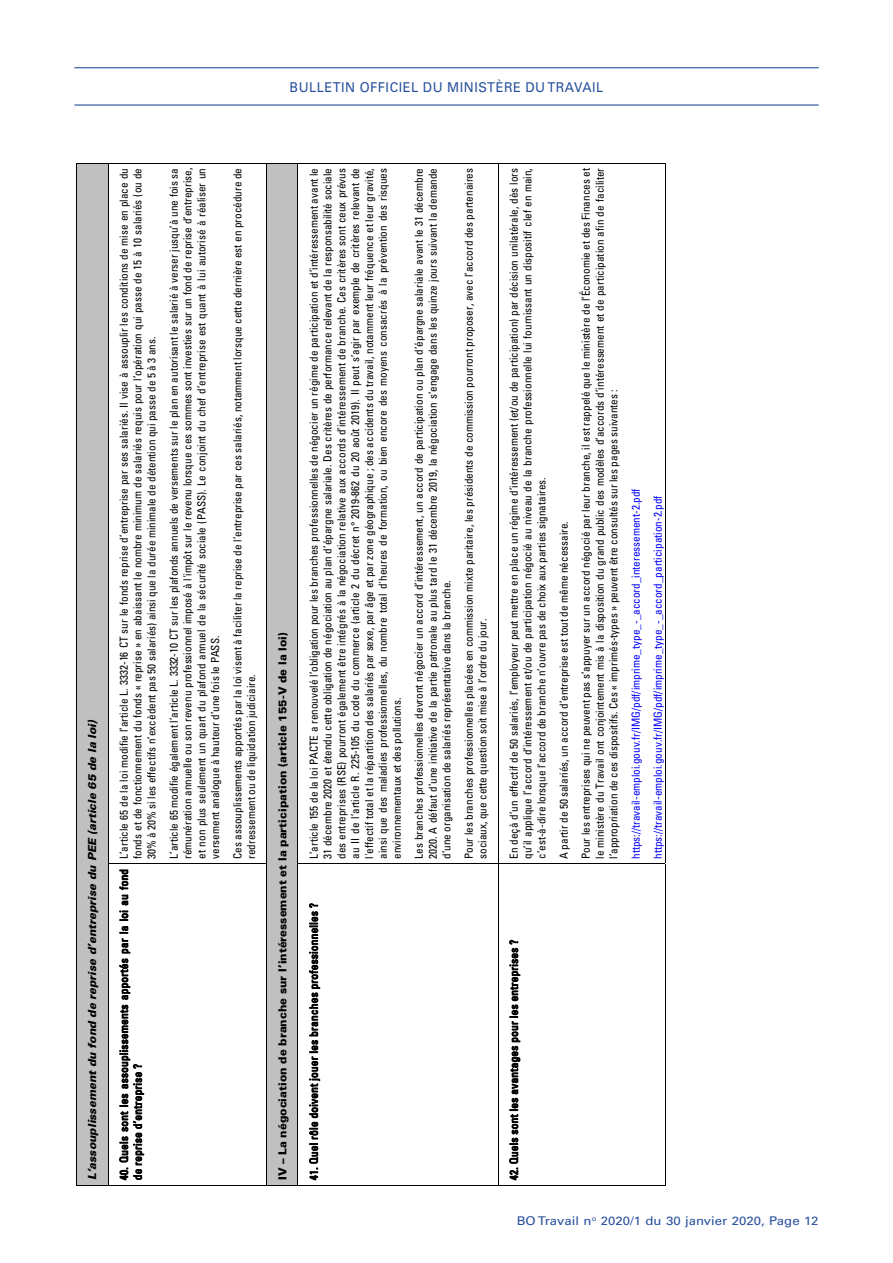
<style>
.page{position:relative;width:893px;height:1263px;background:#fff}
.page>*{position:absolute;margin:0;border:0;box-sizing:border-box;transform-origin:0 0}
.t1{font:13.5px "Univers LT Std";letter-spacing:.04em;color:#27509b;scale:.95 1}
.t2{font:12px "Univers LT Std";color:#27509b;scale:1.1 1}
.t3{font:condensed 11.1px/13.8px "Univers LT Std";letter-spacing:.005em;color:#000;text-align:justify}
.t4{font:condensed 11.1px/22.2px "Univers LT Std";color:#0200fa}
.t5{font:condensed 11.1px/13.8px "Univers LT Std";letter-spacing:.03em;color:#000}
.t6{font:900 11.1px "Univers LT Std";color:#000}
.t7{font:italic 900 11.1px "Univers LT Std";color:#000}
.t8{font:condensed 11.1px "Univers LT Std";letter-spacing:.025em;color:#000}
</style>
<div class="page">
<hr style="left:74px;top:67px;width:745px;height:1px;background:#27509b">
<hr style="left:74px;top:104px;width:745px;height:2px;background:#27509b">
<div style="left:77px;top:168px;width:31px;height:1012px;background:#c0c0c0"></div>
<hr style="left:76px;top:163px;width:1px;height:1022px;background:#000">
<hr style="left:77px;top:1185px;width:31px;height:1px;background:#000">
<hr style="left:77px;top:163px;width:31px;height:1px;background:#000">
<hr style="left:108px;top:163px;width:1px;height:1022px;background:#000">
<hr style="left:108px;top:1185px;width:158px;height:1px;background:#000">
<hr style="left:108px;top:863px;width:158px;height:1px;background:#000">
<hr style="left:108px;top:163px;width:158px;height:1px;background:#000">
<div style="left:267px;top:168px;width:31px;height:1012px;background:#c0c0c0"></div>
<hr style="left:266px;top:163px;width:1px;height:1022px;background:#000">
<hr style="left:267px;top:1185px;width:31px;height:1px;background:#000">
<hr style="left:267px;top:163px;width:31px;height:1px;background:#000">
<hr style="left:298px;top:163px;width:1px;height:1022px;background:#000">
<hr style="left:298px;top:1185px;width:200px;height:1px;background:#000">
<hr style="left:298px;top:863px;width:200px;height:1px;background:#000">
<hr style="left:298px;top:163px;width:200px;height:1px;background:#000">
<hr style="left:498px;top:163px;width:1px;height:1022px;background:#000">
<hr style="left:498px;top:1185px;width:167px;height:1px;background:#000">
<hr style="left:665px;top:864px;width:1px;height:321px;background:#000">
<hr style="left:498px;top:863px;width:167px;height:1px;background:#000">
<hr style="left:665px;top:163px;width:1px;height:700px;background:#000">
<hr style="left:498px;top:163px;width:167px;height:1px;background:#000">
<p class="t1" style="left:290px;top:79px;width:332px">BULLETIN OFFICIEL DU MINISTÈRE DU TRAVAIL</p>
<p class="t7" style="left:85px;top:1180px;width:462px;rotate:-90deg">L’assouplissement du fond de reprise d’entreprise du PEE (article 65 de la loi)</p>
<p class="t3" style="left:117px;top:859px;width:692px;rotate:-90deg">L’article 65 de la loi modifie l’article L. 3332-16 CT sur le fonds reprise d’entreprise par ses salariés. Il vise à assouplir les conditions de mise en place du fonds et de fonctionnement du fonds « reprise » en abaissant le nombre minimum de salariés requis pour l’opération qui passe de 15 à 10 salariés (ou de 30% à 20% si les effectifs n’excèdent pas 50 salariés) ainsi que la durée minimale de détention qui passe de 5 à 3 ans.</p>
<p class="t3" style="left:167px;top:859px;width:692px;rotate:-90deg">L’article 65 modifie également l’article L. 3332-10 CT sur les plafonds annuels de versements sur le plan en autorisant le salarié à verser jusqu’à une fois sa rémunération annuelle ou son revenu professionnel imposé à l'impôt sur le revenu lorsque ces sommes sont investies sur un fond de reprise d’entreprise, et non plus seulement un quart du plafond annuel de la sécurité sociale (PASS). Le conjoint du chef d’entreprise est quant à lui autorisé à réaliser un versement analogue à hauteur d’une fois le PASS.</p>
<p class="t3" style="left:230px;top:859px;width:692px;rotate:-90deg">Ces assouplissements apportés par la loi visent à faciliter la reprise de l’entreprise par ces salariés, notamment lorsque cette dernière est en procédure de redressement ou de liquidation judiciaire.</p>
<p class="t5" style="left:117px;top:1180px;width:313px;rotate:-90deg">40. Quels sont les assouplissements apportés par la loi au fond de reprise d’entreprise ?</p>
<p class="t6" style="left:275px;top:1180px;width:549px;rotate:-90deg">IV – La négociation de branche sur l’intéressement et la participation (article 155-V de la loi)</p>
<p class="t3" style="left:307px;top:859px;width:692px;rotate:-90deg">L’article 155 de la loi PACTE a renouvelé l’obligation pour les branches professionnelles de négocier un régime de participation et d’intéressement avant le 31 décembre 2020 et étendu cette obligation de négociation au plan d’épargne salariale. Des critères de performance relevant de la responsabilité sociale des entreprises (RSE) pourront également être intégrés à la négociation relative aux accords d’intéressement de branche. Ces critères sont ceux prévus au II de l’article R. 225-105 du code du commerce (article 2 du décret n° 2019-862 du 20 août 2019). Il peut s’agir par exemple de critères relevant de l'effectif total et la répartition des salariés par sexe, par âge et par zone géographique ; des accidents du travail, notamment leur fréquence et leur gravité, ainsi que des maladies professionnelles, du nombre total d'heures de formation, ou bien encore des moyens consacrés à la prévention des risques environnementaux et des pollutions.</p>
<p class="t3" style="left:412px;top:859px;width:692px;rotate:-90deg">Les branches professionnelles devront négocier un accord d’intéressement, un accord de participation ou plan d’épargne salariale avant le 31 décembre 2020. A défaut d’une initiative de la partie patronale au plus tard le 31 décembre 2019, la négociation s’engage dans les quinze jours suivant la demande d’une organisation de salariés représentative dans la branche.</p>
<p class="t3" style="left:462px;top:859px;width:692px;rotate:-90deg">Pour les branches professionnelles placées en commission mixte paritaire, les présidents de commission pourront proposer, avec l’accord des partenaires sociaux, que cette question soit mise à l’ordre du jour.</p>
<p class="t8" style="left:307px;top:1180px;width:279px;rotate:-90deg">41. Quel rôle doivent jouer les branches professionnelles ?</p>
<p class="t3" style="left:507px;top:859px;width:692px;rotate:-90deg">En deçà d’un effectif de 50 salariés, l’employeur peut mettre en place un régime d’intéressement (et/ou de participation) par décision unilatérale, dès lors qu’il applique l’accord d’intéressement et/ou de participation négocié au niveau de la branche professionnelle lui fournissant un dispositif clef en main, c’est-à-dire lorsque l’accord de branche n’ouvre pas de choix aux parties signataires.</p>
<p class="t3" style="left:552px;top:859px;width:692px;line-height:22.2px;rotate:-90deg">A partir de 50 salariés, un accord d’entreprise est tout de même nécessaire.<br>Pour les entreprises qui ne peuvent pas s’appuyer sur un accord négocié par leur branche, il est rappelé que le ministère de l’Économie et des Finances et</p>
<p class="t3" style="left:593px;top:859px;width:692px;rotate:-90deg">le ministère du Travail ont conjointement mis à la disposition du grand public des modèles d’accords d’intéressement et de participation afin de faciliter l’appropriation de ces dispositifs. Ces « imprimés-types » peuvent être consultés sur les pages suivantes :</p>
<p class="t4" style="left:625px;top:859px;width:372px;rotate:-90deg">https://travail-emploi.gouv.fr/IMG/pdf/imprime_type_-_accord_interessement-2.pdf https://travail-emploi.gouv.fr/IMG/pdf/imprime_type_-_accord_participation-2.pdf</p>
<p class="t5" style="left:507px;top:1180px;width:242px;rotate:-90deg">42. Quels sont les avantages pour les entreprises ?</p>
<p class="t2" style="left:517px;top:1213px;width:276px">BO Travail n<sup>o</sup> 2020/1 du 30 janvier 2020, Page 12</p>
</div>
